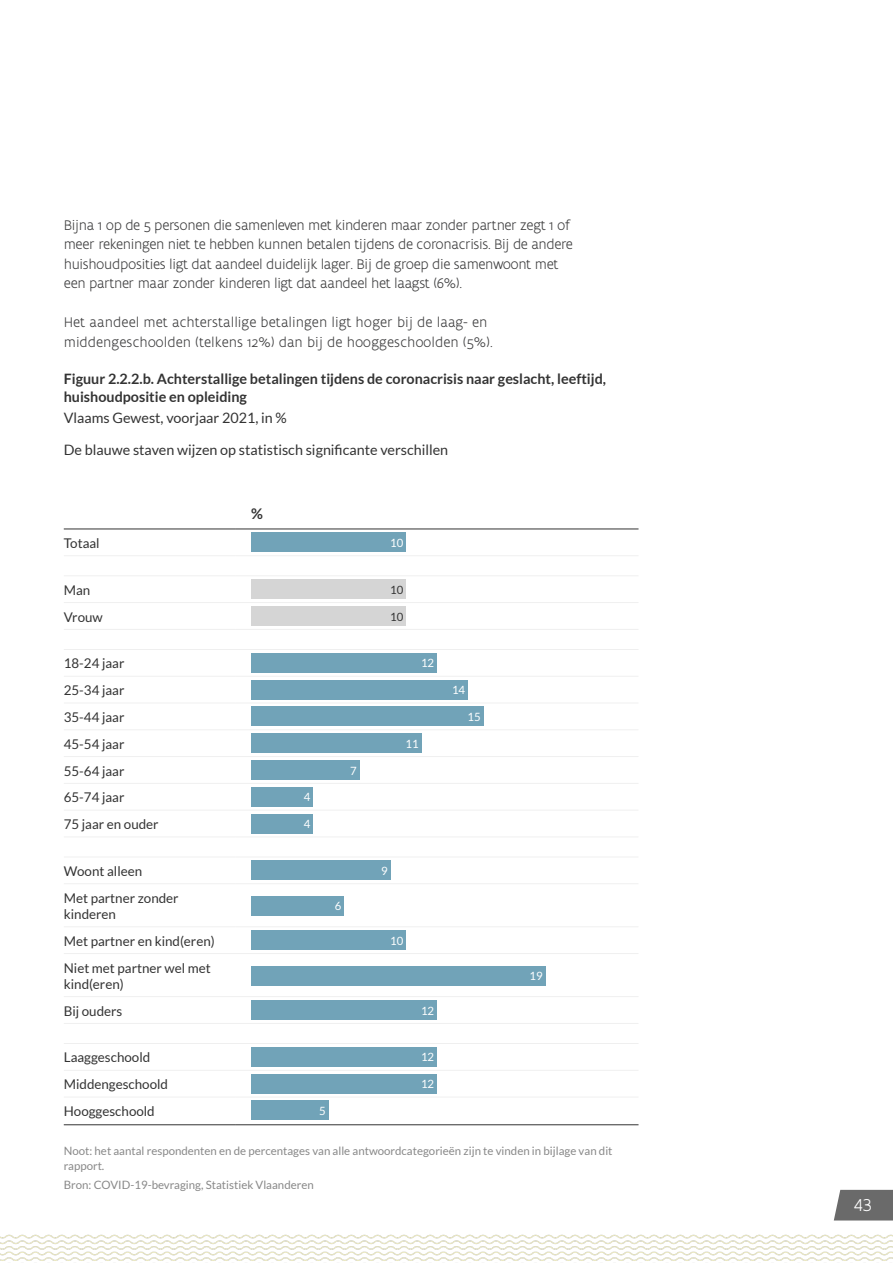
<style>
.page{position:relative;width:893px;height:1263px;background:#fff}
.page>*{position:absolute;margin:0;border:0;box-sizing:border-box;transform-origin:0 0}
.t1{font:300 18.45px "Flanders Art Sans";color:#fff}
.t2{font:300 15px/19.5px "Flanders Art Sans";letter-spacing:-.025em;color:#3e3e3f}
.t3{font:300 15px/19.5px "Flanders Art Sans";color:#3e3e3f}
.t4{font:700 14.7px "Lato";color:#333}
.t5{font:700 14.4px/17.2px "Lato";color:#333}
.t6{font:14.4px "Lato";color:#333}
.t7{font:13.35px/16.2px "Lato";color:#333}
.t8{font:11.55px/14.4px "Lato";color:#888}
.t9{font:11.4px "Lato";color:#fff}
.t10{font:11.4px "Lato";color:#333}
</style>
<div class="page">
<div style="left:834px;top:1190px;width:59px;height:30px;background:#6a6a6a"></div>
<img style="left:0;top:1235px;width:893px;height:26px">
<div style="left:251px;top:533px;width:155px;height:19px;background:#71a3b8"></div>
<div style="left:251px;top:580px;width:155px;height:19px;background:#d5d5d5"></div>
<div style="left:251px;top:606px;width:155px;height:19px;background:#d5d5d5"></div>
<div style="left:251px;top:653px;width:186px;height:19px;background:#71a3b8"></div>
<div style="left:251px;top:680px;width:217px;height:19px;background:#71a3b8"></div>
<div style="left:251px;top:707px;width:233px;height:19px;background:#71a3b8"></div>
<div style="left:251px;top:734px;width:171px;height:19px;background:#71a3b8"></div>
<div style="left:251px;top:760px;width:109px;height:19px;background:#71a3b8"></div>
<div style="left:251px;top:787px;width:62px;height:19px;background:#71a3b8"></div>
<div style="left:251px;top:814px;width:62px;height:19px;background:#71a3b8"></div>
<div style="left:251px;top:861px;width:140px;height:19px;background:#71a3b8"></div>
<div style="left:251px;top:896px;width:93px;height:19px;background:#71a3b8"></div>
<div style="left:251px;top:931px;width:155px;height:19px;background:#71a3b8"></div>
<div style="left:251px;top:966px;width:295px;height:19px;background:#71a3b8"></div>
<div style="left:251px;top:1000px;width:186px;height:19px;background:#71a3b8"></div>
<div style="left:251px;top:1047px;width:186px;height:19px;background:#71a3b8"></div>
<div style="left:251px;top:1074px;width:186px;height:19px;background:#71a3b8"></div>
<div style="left:251px;top:1101px;width:78px;height:19px;background:#71a3b8"></div>
<hr style="left:64px;top:528px;width:172px;height:1px;background:#333">
<hr style="left:236px;top:528px;width:402px;height:1px;background:#333">
<hr style="left:64px;top:555px;width:172px;height:1px;background:#f3f3f3">
<hr style="left:236px;top:555px;width:402px;height:1px;background:#f3f3f3">
<hr style="left:64px;top:575px;width:172px;height:1px;background:#f4f4f4">
<hr style="left:236px;top:575px;width:402px;height:1px;background:#f4f4f4">
<hr style="left:64px;top:602px;width:172px;height:1px;background:#f0f0f0">
<hr style="left:236px;top:602px;width:402px;height:1px;background:#f0f0f0">
<hr style="left:64px;top:629px;width:172px;height:1px;background:#f0f0f0">
<hr style="left:236px;top:629px;width:402px;height:1px;background:#f0f0f0">
<hr style="left:64px;top:649px;width:172px;height:1px;background:#efefef">
<hr style="left:236px;top:649px;width:402px;height:1px;background:#efefef">
<hr style="left:64px;top:676px;width:172px;height:1px;background:#f3f3f3">
<hr style="left:236px;top:676px;width:402px;height:1px;background:#f3f3f3">
<hr style="left:64px;top:702px;width:172px;height:1px;background:#f7f7f7">
<hr style="left:236px;top:702px;width:402px;height:1px;background:#f7f7f7">
<hr style="left:64px;top:729px;width:172px;height:1px;background:#f4f4f4">
<hr style="left:236px;top:729px;width:402px;height:1px;background:#f4f4f4">
<hr style="left:64px;top:756px;width:172px;height:1px;background:#f0f0f0">
<hr style="left:236px;top:756px;width:402px;height:1px;background:#f0f0f0">
<hr style="left:64px;top:783px;width:172px;height:1px;background:#f1f1f1">
<hr style="left:236px;top:783px;width:402px;height:1px;background:#f1f1f1">
<hr style="left:64px;top:810px;width:172px;height:1px;background:#f5f5f5">
<hr style="left:236px;top:810px;width:402px;height:1px;background:#f5f5f5">
<hr style="left:64px;top:836px;width:172px;height:1px;background:#f6f6f6">
<hr style="left:236px;top:836px;width:402px;height:1px;background:#f6f6f6">
<hr style="left:64px;top:856px;width:172px;height:1px;background:#f7f7f7">
<hr style="left:236px;top:856px;width:402px;height:1px;background:#f7f7f7">
<hr style="left:64px;top:883px;width:172px;height:1px;background:#f3f3f3">
<hr style="left:236px;top:883px;width:402px;height:1px;background:#f3f3f3">
<hr style="left:64px;top:926px;width:172px;height:1px;background:#f4f4f4">
<hr style="left:236px;top:926px;width:402px;height:1px;background:#f4f4f4">
<hr style="left:64px;top:953px;width:172px;height:1px;background:#f0f0f0">
<hr style="left:236px;top:953px;width:402px;height:1px;background:#f0f0f0">
<hr style="left:64px;top:996px;width:172px;height:1px;background:#f1f1f1">
<hr style="left:236px;top:996px;width:402px;height:1px;background:#f1f1f1">
<hr style="left:64px;top:1023px;width:172px;height:1px;background:#f0f0f0">
<hr style="left:236px;top:1023px;width:402px;height:1px;background:#f0f0f0">
<hr style="left:64px;top:1043px;width:172px;height:1px;background:#efefef">
<hr style="left:236px;top:1043px;width:402px;height:1px;background:#efefef">
<hr style="left:64px;top:1070px;width:172px;height:1px;background:#f2f2f2">
<hr style="left:236px;top:1070px;width:402px;height:1px;background:#f2f2f2">
<hr style="left:64px;top:1096px;width:172px;height:1px;background:#f8f8f8">
<hr style="left:64px;top:1124px;width:172px;height:1px;background:#333">
<hr style="left:236px;top:1096px;width:402px;height:1px;background:#f8f8f8">
<hr style="left:236px;top:1124px;width:402px;height:1px;background:#333">
<p class="t2" style="left:64px;top:215px;width:511px">Bijna 1 op de 5 personen die samenleven met kinderen maar zonder partner zegt 1 of meer rekeningen niet te hebben kunnen betalen tijdens de coronacrisis. Bij de andere huishoudposities ligt dat aandeel duidelijk lager. Bij de groep die samenwoont met een partner maar zonder kinderen ligt dat aandeel het laagst (6%).</p>
<p class="t3" style="left:64px;top:312px;width:431px">Het aandeel met achterstallige betalingen ligt hoger bij de laag- en middengeschoolden (telkens 12%) dan bij de hooggeschoolden (5%).</p>
<p class="t5" style="left:64px;top:370px;width:544px">Figuur 2.2.2.b. Achterstallige betalingen tijdens de coronacrisis naar geslacht, leeftijd, huishoudpositie en opleiding</p>
<p class="t6" style="left:64px;top:409px;width:225px">Vlaams Gewest, voorjaar 2021, in %</p>
<p class="t6" style="left:64px;top:442px;width:386px">De blauwe staven wijzen op statistisch significante verschillen</p>
<p class="t4" style="left:251px;top:505px;width:13px">%</p>
<p class="t7" style="left:64px;top:535px;width:37px">Totaal</p>
<p class="t9" style="left:390px;top:536px;width:15px">10</p>
<p class="t7" style="left:64px;top:582px;width:28px">Man</p>
<p class="t10" style="left:390px;top:583px;width:15px">10</p>
<p class="t7" style="left:64px;top:608px;width:41px">Vrouw</p>
<p class="t10" style="left:390px;top:610px;width:15px">10</p>
<p class="t7" style="left:64px;top:655px;width:62px">18-24 jaar</p>
<p class="t9" style="left:421px;top:657px;width:15px">12</p>
<p class="t7" style="left:64px;top:682px;width:62px">25-34 jaar</p>
<p class="t9" style="left:452px;top:684px;width:15px">14</p>
<p class="t7" style="left:64px;top:709px;width:62px">35-44 jaar</p>
<p class="t9" style="left:468px;top:710px;width:15px">15</p>
<p class="t7" style="left:64px;top:736px;width:62px">45-54 jaar</p>
<p class="t9" style="left:406px;top:737px;width:15px">11</p>
<p class="t7" style="left:64px;top:762px;width:62px">55-64 jaar</p>
<p class="t9" style="left:350px;top:764px;width:8px">7</p>
<p class="t7" style="left:64px;top:789px;width:62px">65-74 jaar</p>
<p class="t9" style="left:304px;top:791px;width:8px">4</p>
<p class="t7" style="left:64px;top:816px;width:96px">75 jaar en ouder</p>
<p class="t9" style="left:304px;top:817px;width:8px">4</p>
<p class="t7" style="left:64px;top:863px;width:80px">Woont alleen</p>
<p class="t9" style="left:381px;top:864px;width:8px">9</p>
<p class="t7" style="left:64px;top:890px;width:116px">Met partner zonder kinderen</p>
<p class="t9" style="left:335px;top:900px;width:8px">6</p>
<p class="t7" style="left:64px;top:933px;width:153px">Met partner en kind(eren)</p>
<p class="t9" style="left:390px;top:934px;width:15px">10</p>
<p class="t7" style="left:64px;top:959px;width:149px">Niet met partner wel met kind(eren)</p>
<p class="t9" style="left:529px;top:970px;width:15px">19</p>
<p class="t7" style="left:64px;top:1002px;width:60px">Bij ouders</p>
<p class="t9" style="left:421px;top:1004px;width:15px">12</p>
<p class="t7" style="left:64px;top:1049px;width:88px">Laaggeschoold</p>
<p class="t9" style="left:421px;top:1051px;width:15px">12</p>
<p class="t7" style="left:64px;top:1076px;width:106px">Middengeschoold</p>
<p class="t9" style="left:421px;top:1078px;width:15px">12</p>
<p class="t7" style="left:64px;top:1103px;width:93px">Hooggeschoold</p>
<p class="t9" style="left:319px;top:1104px;width:8px">5</p>
<p class="t8" style="left:64px;top:1144px;width:550px">Noot: het aantal respondenten en de percentages van alle antwoordcategorieën zijn te vinden in bijlage van dit rapport.</p>
<p class="t8" style="left:64px;top:1177px;width:251px">Bron: COVID-19-bevraging, Statistiek Vlaanderen</p>
<p class="t1" style="left:854px;top:1194px;width:19px">43</p>
</div>
